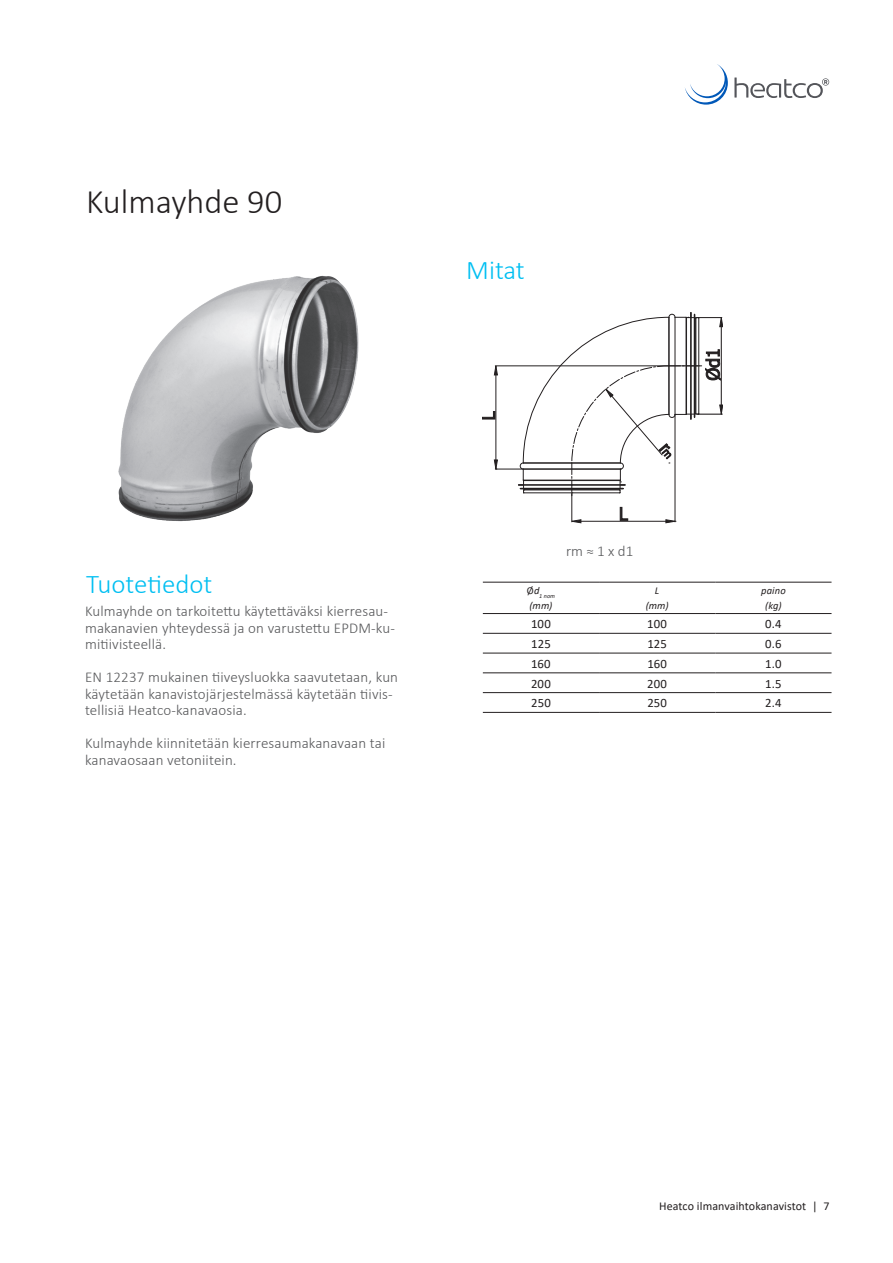
<style>
.page{position:relative;width:893px;height:1263px;background:#fff}
.page>*{position:absolute;margin:0;border:0;box-sizing:border-box;transform-origin:0 0}
.Otsikko_Iso{font:300 34.5px "Calibri";color:#231f20}
.Otsikko_Iso-2{font:300 27px "Calibri";color:#00bff2}
.Leipis{font:300 15px/16.5px "Calibri";letter-spacing:.01em;color:#57585a}
.Otsikko_Iso-3{font:300 15px "Calibri";color:#57585a}
.tebela_DN{font:12.75px "Calibri";letter-spacing:.01em;color:#231f20}
.t1{font:12px "Calibri";letter-spacing:.01em;color:#231f20}
.tabela_DN_Italic{font:italic 10.5px "Calibri";letter-spacing:.015em;color:#231f20}
.tabela_DN_Italic-2{font:italic 6.15px "Calibri";color:#231f20}
</style>
<div class="page">
<svg style="left:685px;top:64px;width:43px;height:41px"></svg>
<svg style="left:734px;top:78px;width:95px;height:20px"></svg>
<img style="left:118px;top:275px;width:241px;height:247px">
<hr style="left:495px;top:366px;width:203px;height:1px;background:#231f20">
<hr style="left:495px;top:469px;width:125px;height:1px;background:#231f20">
<hr style="left:496px;top:375px;width:1px;height:85px;background:#231f20">
<svg style="left:494px;top:365px;width:4px;height:10px"></svg>
<svg style="left:483px;top:411px;width:12px;height:8px"></svg>
<svg style="left:494px;top:459px;width:4px;height:11px"></svg>
<svg style="left:518px;top:312px;width:205px;height:211px"></svg>
<hr style="left:483px;top:582px;width:116px;height:1px;background:#231f20">
<hr style="left:599px;top:582px;width:116px;height:1px;background:#231f20">
<hr style="left:715px;top:582px;width:116px;height:1px;background:#231f20">
<hr style="left:483px;top:613px;width:116px;height:1px;background:#231f20">
<hr style="left:599px;top:613px;width:116px;height:1px;background:#231f20">
<hr style="left:715px;top:613px;width:116px;height:1px;background:#231f20">
<hr style="left:483px;top:633px;width:116px;height:1px;background:#231f20">
<hr style="left:599px;top:633px;width:116px;height:1px;background:#231f20">
<hr style="left:715px;top:633px;width:116px;height:1px;background:#231f20">
<hr style="left:483px;top:653px;width:116px;height:1px;background:#231f20">
<hr style="left:599px;top:653px;width:116px;height:1px;background:#231f20">
<hr style="left:715px;top:653px;width:116px;height:1px;background:#231f20">
<hr style="left:483px;top:673px;width:116px;height:1px;background:#231f20">
<hr style="left:599px;top:673px;width:116px;height:1px;background:#231f20">
<hr style="left:715px;top:673px;width:116px;height:1px;background:#231f20">
<hr style="left:483px;top:692px;width:116px;height:1px;background:#231f20">
<hr style="left:599px;top:692px;width:116px;height:1px;background:#231f20">
<hr style="left:715px;top:692px;width:116px;height:1px;background:#231f20">
<hr style="left:483px;top:712px;width:116px;height:1px;background:#231f20">
<hr style="left:599px;top:712px;width:116px;height:1px;background:#231f20">
<hr style="left:715px;top:712px;width:116px;height:1px;background:#231f20">
<p class="Otsikko_Iso" style="left:86px;top:180px;width:198px">Kulmayhde 90</p>
<p class="Otsikko_Iso-2" style="left:466px;top:253px;width:60px">Mitat</p>
<p class="Otsikko_Iso-2" style="left:86px;top:567px;width:128px">Tuotetiedot</p>
<p class="Leipis" style="left:85px;top:603px;width:311px">Kulmayhde on tarkoitettu käytettäväksi kierresau&shy;makanavien yhteydessä ja on varustettu EPDM-ku&shy;mitiivisteellä.</p>
<p class="Leipis" style="left:85px;top:669px;width:315px">EN 12237 mukainen tiiveysluokka saavutetaan, kun käytetään kanavistojärjestelmässä käytetään tiivis&shy;tellisiä Heatco-kanavaosia.</p>
<p class="Leipis" style="left:85px;top:735px;width:302px">Kulmayhde kiinnitetään kierresaumakanavaan tai kanavaosaan vetoniitein.</p>
<p class="tabela_DN_Italic-2" style="left:527px;top:591px;width:30px"><sup>Ø</sup><sup>d</sup>1 nom</p>
<p class="tabela_DN_Italic" style="left:530px;top:598px;width:24px">(mm)</p>
<p class="Otsikko_Iso-3" style="left:566px;top:541px;width:69px">rm ≈ 1 x d1</p>
<p class="tabela_DN_Italic" style="left:655px;top:583px;width:6px">L</p>
<p class="tabela_DN_Italic" style="left:646px;top:598px;width:24px">(mm)</p>
<p class="tabela_DN_Italic" style="left:761px;top:583px;width:26px">paino</p>
<p class="tabela_DN_Italic" style="left:765px;top:598px;width:18px">(kg)</p>
<p class="tebela_DN" style="left:531px;top:615px;width:21px">100</p>
<p class="tebela_DN" style="left:647px;top:615px;width:21px">100</p>
<p class="tebela_DN" style="left:765px;top:615px;width:18px">0.4</p>
<p class="tebela_DN" style="left:531px;top:635px;width:21px">125</p>
<p class="tebela_DN" style="left:647px;top:635px;width:21px">125</p>
<p class="tebela_DN" style="left:765px;top:635px;width:18px">0.6</p>
<p class="tebela_DN" style="left:531px;top:655px;width:21px">160</p>
<p class="tebela_DN" style="left:647px;top:655px;width:21px">160</p>
<p class="tebela_DN" style="left:765px;top:655px;width:18px">1.0</p>
<p class="tebela_DN" style="left:531px;top:674px;width:21px">200</p>
<p class="tebela_DN" style="left:647px;top:674px;width:21px">200</p>
<p class="tebela_DN" style="left:765px;top:674px;width:18px">1.5</p>
<p class="tebela_DN" style="left:531px;top:694px;width:21px">250</p>
<p class="tebela_DN" style="left:647px;top:694px;width:21px">250</p>
<p class="tebela_DN" style="left:765px;top:694px;width:18px">2.4</p>
<p class="t1" style="left:659px;top:1198px;width:172px">Heatco ilmanvaihtokanavistot | 7</p>
</div>
